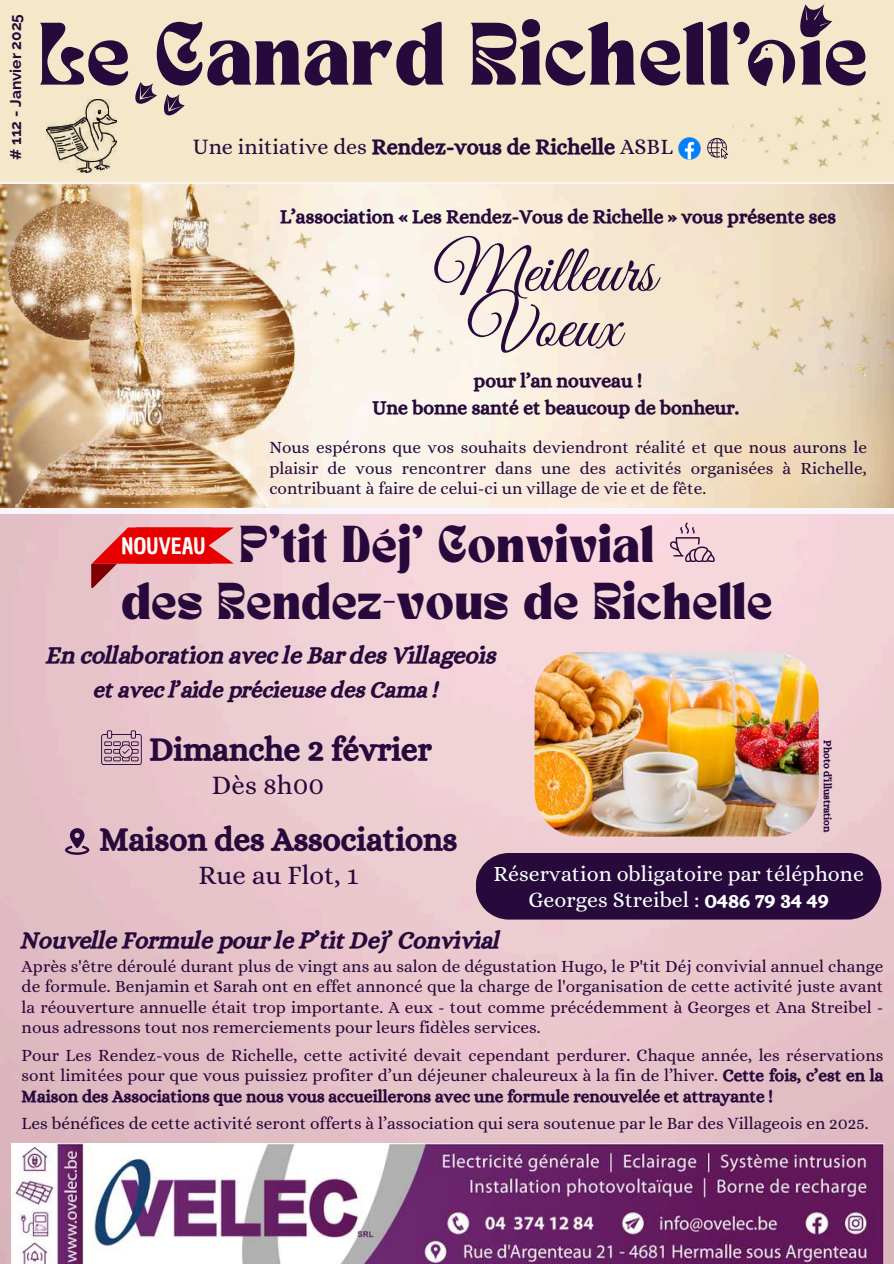
<style>
.page{position:relative;width:894px;height:1264px;background:#fff}
.page>*{position:absolute;margin:0;border:0;box-sizing:border-box;transform-origin:0 0}
.t1{font:67.5px/55.5px "Great Vibes";color:#27093b;text-align:center}
.t2{font:61.8px "TANNIMBUS";letter-spacing:.035em;color:#27093b}
.t3{font:36.3px/56.2px "TANNIMBUS";letter-spacing:.035em;color:#27093b;text-align:center}
.t4{font:32.85px "CA Generated";color:#27093b}
.t5{font:26.85px "Alice";color:#27093b}
.t6{font:24px "CA Generated";color:#27093b}
.t7{font:23.85px "CA Generated";color:#27093b}
.t8{font:22.5px "CA Generated";color:#27093b}
.t9{font:22.05px "CA Generated";color:#27093b}
.t10{font:21.9px "Chau Philomene One";color:#fff}
.t11{font:21.75px/25.8px "Alice";color:#faffff;text-align:center}
.t12{font:19.5px/27px "CA Generated";color:#27093b;text-align:center}
.t13{font:17.25px/20.5px "Alice";color:#27093b;text-align:justify}
.t14{font:17.25px "CA Generated";color:#27093b}
.t15{font:700 15.45px "Raleway";color:#27093b}
.t16{font:10.5px "CA Generated";color:#27093b}
.s1{font-family:"Alice"}
.s2{font-family:"CA Generated"}
</style>
<div class="page">
<img style="left:0;top:514px;width:893px;height:749px">
<div style="left:0;top:0;width:893px;height:182px;background:#f5e7c9"></div>
<svg style="left:129px;top:76px;width:60px;height:44px;background:#cebdae"></svg>
<img style="left:47px;top:100px;width:69px;height:72px">
<svg style="left:747px;top:0;width:91px;height:19px;background:#dbcbb7"></svg>
<img style="left:11px;top:1142px;width:872px;height:121px">
<img style="left:671px;top:130px;width:36px;height:37px">
<svg style="left:707px;top:138px;width:21px;height:21px"></svg>
<img style="left:534px;top:652px;width:284px;height:184px;border-radius:45px">
<svg style="left:65px;top:828px;width:24px;height:26px"></svg>
<svg style="left:669px;top:522px;width:46px;height:39px;background:#d8b7c4"></svg>
<img style="left:0;top:184px;width:893px;height:323px">
<img style="left:704px;top:188px;width:189px;height:267px">
<img style="left:728px;top:19px;width:165px;height:200px">
<img style="left:217px;top:141px;width:239px;height:254px">
<svg style="left:101px;top:730px;width:41px;height:35px"></svg>
<div style="left:475px;top:853px;width:406px;height:66px;background:#27093b"></div>
<svg style="left:91px;top:527px;width:143px;height:61px;background:#e46366"></svg>
<p class="t15" style="left:7px;top:160px;width:147px;rotate:-90deg"># 112 - Janvier 2025</p>
<h2 class="t2" style="left:39px;top:19px;width:828px">Le Canard Richell’ ie</h2>
<p class="t9" style="left:193px;top:134px;width:481px"><span class="s1">Une initiative des</span> Rendez-vous de Richelle <span class="s1">ASBL</span></p>
<p class="t12" style="left:280px;top:203px;width:557px">L’association « Les Rendez-Vous de Richelle » vous présente ses</p>
<h1 class="t1" style="left:433px;top:248px;width:224px">Meilleurs<br>Voeux</h1>
<p class="t12" style="left:372px;top:367px;width:368px">pour l’an nouveau !<br>Une bonne santé et beaucoup de bonheur.</p>
<p class="t13" style="left:269px;top:437px;width:599px">Nous espérons que vos souhaits deviendront réalité et que nous aurons le plaisir de vous rencontrer dans une des activités organisées à Richelle, contribuant à faire de celui-ci un village de vie et de fête.</p>
<h3 class="t3" style="left:121px;top:520px;width:652px">P’tit Déj’ Convivial<br>des Rendez-vous de Richelle</h3>
<p class="t10" style="left:121px;top:531px;width:85px">NOUVEAU</p>
<h3 class="t6" style="left:47px;top:641px;width:451px">En collaboration avec le Bar des Villageois</h3>
<h3 class="t8" style="left:94px;top:676px;width:347px">et avec l’aide précieuse des Cama !</h3>
<h3 class="t4" style="left:149px;top:730px;width:284px">Dimanche 2 février</h3>
<h3 class="t5" style="left:212px;top:769px;width:114px">Dès 8h00</h3>
<h3 class="t4" style="left:99px;top:820px;width:359px">Maison des Associations</h3>
<h3 class="t5" style="left:198px;top:859px;width:161px">Rue au Flot, 1</h3>
<p class="t16" style="left:833px;top:740px;width:94px;rotate:90deg">Photo d’illustration</p>
<p class="t11" style="left:493px;top:860px;width:372px">Réservation obligatoire par téléphone<br>Georges Streibel : <span class="s2">0486 79 34 49</span></p>
<h3 class="t7" style="left:22px;top:925px;width:480px">Nouvelle Formule pour le P’tit Dej’ Convivial</h3>
<p class="t13" style="left:22px;top:955px;width:863px">Après s'être déroulé durant plus de vingt ans au salon de dégustation Hugo, le P'tit Déj convivial annuel change de formule. Benjamin et Sarah ont en effet annoncé que la charge de l'organisation de cette activité juste avant la réouverture annuelle était trop importante. A eux - tout comme précédemment à Georges et Ana Streibel - nous adressons tout nos remerciements pour leurs fidèles services.</p>
<p class="t13" style="left:22px;top:1044px;width:863px">Pour Les Rendez-vous de Richelle, cette activité devait cependant perdurer. Chaque année, les réservations sont limitées pour que vous puissiez profiter d’un déjeuner chaleureux à la fin de l’hiver. <span class="s2">Cette fois, c’est en la</span></p>
<p class="t14" style="left:22px;top:1086px;width:752px">Maison des Associations que nous vous accueillerons avec une formule renouvelée et attrayante !</p>
<p class="t13" style="left:22px;top:1113px;width:848px">Les bénéfices de cette activité seront offerts à l’association qui sera soutenue par le Bar des Villageois en 2025.</p>
</div>
